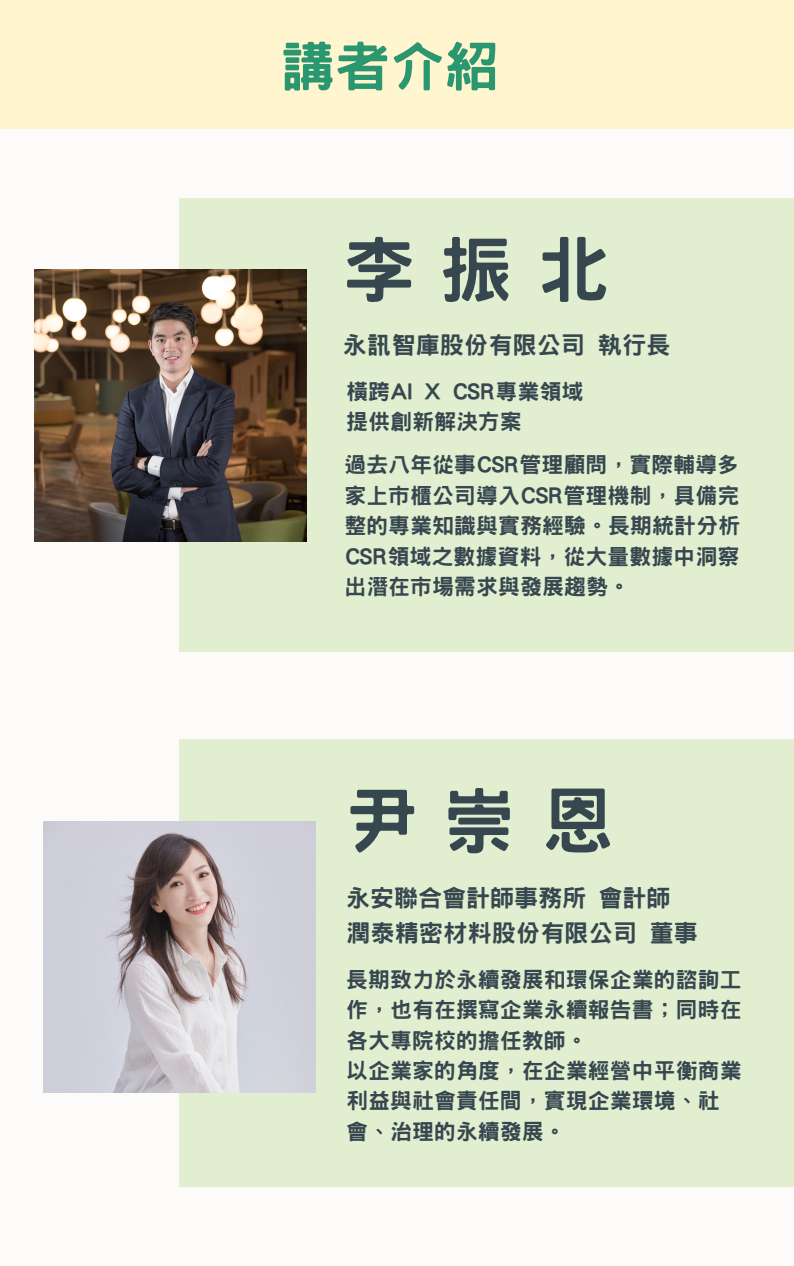
<style>
.page{position:relative;width:794px;height:1266px;background:#fff}
.page>*{position:absolute;margin:0;border:0;box-sizing:border-box;transform-origin:0 0}
.t1{font:800 72px "Han Wang Hei";letter-spacing:.35em;color:#37474f}
.t2{font:800 54px "Han Wang Hei";color:#2b9770}
.t3{font:800 24px "Han Wang Hei";letter-spacing:.01em;color:#37474f}
.t4{font:800 21.75px/30.4px "Han Wang Hei";letter-spacing:.01em;color:#37474f;text-align:justify}
</style>
<div class="page">
<div style="left:0;top:0;width:793px;height:1266px;background:#fcfbf9"></div>
<div style="left:0;top:0;width:793px;height:128px;background:#fff6d0"></div>
<div style="left:179px;top:198px;width:614px;height:454px;background:#e1eecf"></div>
<img style="left:34px;top:270px;width:272px;height:272px">
<div style="left:179px;top:739px;width:614px;height:448px;background:#e1eecf"></div>
<img style="left:44px;top:821px;width:271px;height:272px">
<p class="t2" style="left:280px;top:39px;width:219px">講者介紹</p>
<p class="t1" style="left:342px;top:233px;width:268px">李振北</p>
<p class="t3" style="left:342px;top:333px;width:329px">永訊智庫股份有限公司執行長</p>
<p class="t4" style="left:346px;top:376px;width:238px">橫跨AI X CSR專業領域</p>
<p class="t4" style="left:346px;top:406px;width:177px">提供創新解決方案</p>
<p class="t4" style="left:344px;top:450px;width:397px">過去八年從事CSR管理顧問，實際輔導多家上市櫃公司導入CSR管理機制，具備完整的專業知識與實務經驗。長期統計分析CSR領域之數據資料，從大量數據中洞察出潛在市場需求與發展趨勢。</p>
<p class="t1" style="left:346px;top:784px;width:268px">尹崇恩</p>
<p class="t3" style="left:346px;top:886px;width:326px">永安聯合會計師事務所會計師</p>
<p class="t3" style="left:346px;top:921px;width:353px">潤泰精密材料股份有限公司董事</p>
<p class="t4" style="left:346px;top:964px;width:397px">長期致力於永續發展和環保企業的諮詢工作，也有在撰寫企業永續報告書；同時在各大專院校的擔任教師。</p>
<p class="t4" style="left:346px;top:1055px;width:397px;text-align:left">以企業家的角度，在企業經營中平衡商業利益與社會責任間，實現企業環境、社會、治理的永續發展。</p>
</div>
